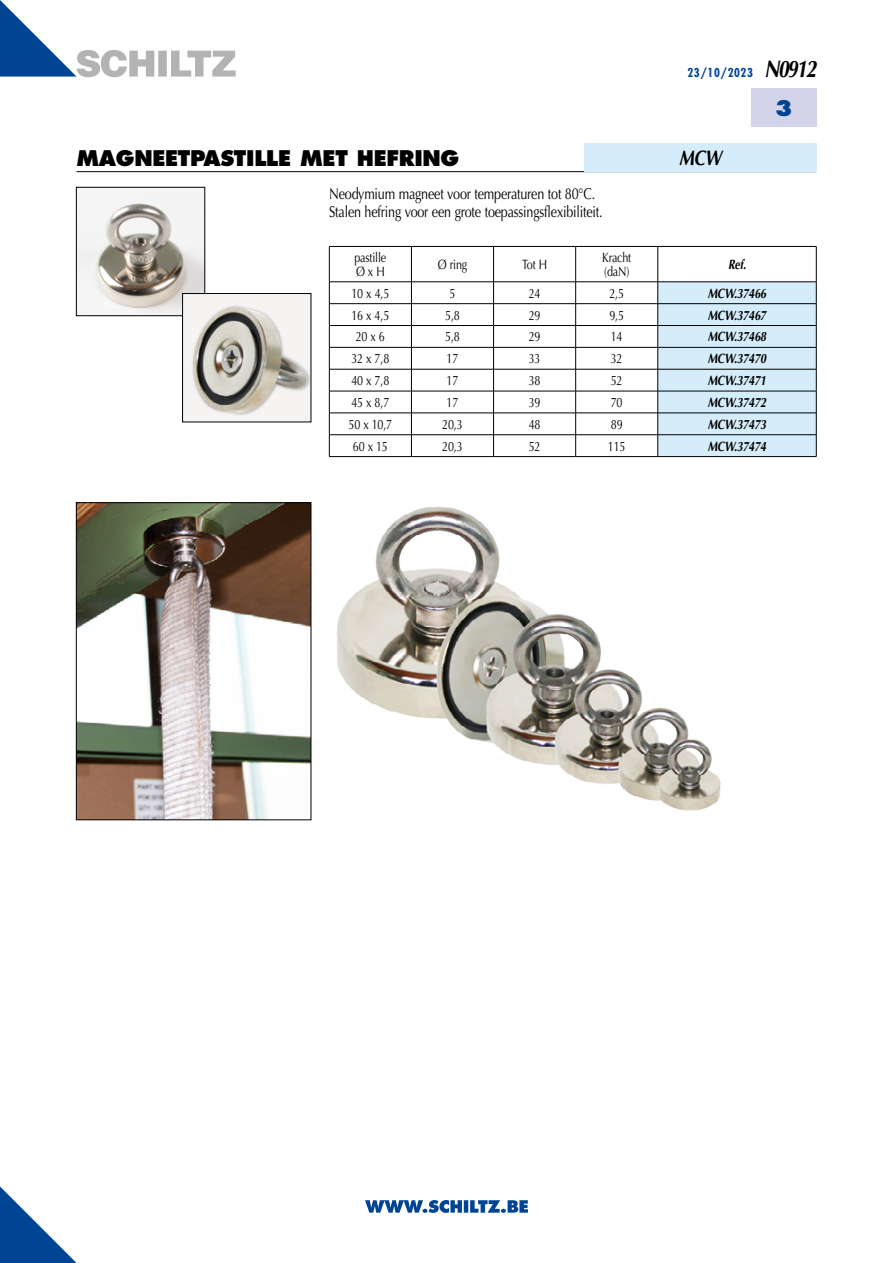
<style>
.page{position:relative;width:893px;height:1263px;background:#fff}
.page>*{position:absolute;margin:0;border:0;box-sizing:border-box;transform-origin:0 0}
.t1{font:800 21px "Futura";letter-spacing:-.015em;color:#000}
.t2{font:italic 700 21px "Optima";color:#000;scale:.8 1}
.t3{font:800 21px "Futura";color:#004494}
.t4{font:15.75px/18px "Optima";letter-spacing:-.015em;color:#000;scale:.8 1}
.t5{font:13.5px/13.5px "Optima";letter-spacing:-.015em;color:#000;scale:.8 1}
.t6{font:italic 700 13.5px "Optima";letter-spacing:-.015em;color:#000;scale:.8 1}
.t7{font:700 condensed 12px "Futura";letter-spacing:.05em;color:#004494}
.s1{font-family:"Optima";font-style:italic;font-stretch:normal;font-size:24px;color:#000}
</style>
<div class="page">
<svg style="left:330px;top:247px;width:327px;height:209px"></svg>
<hr style="left:329px;top:246px;width:82px;height:1px;background:#000">
<hr style="left:329px;top:247px;width:1px;height:35px;background:#000">
<hr style="left:411px;top:246px;width:83px;height:1px;background:#000">
<hr style="left:411px;top:247px;width:1px;height:35px;background:#000">
<hr style="left:494px;top:246px;width:82px;height:1px;background:#000">
<hr style="left:493px;top:247px;width:1px;height:35px;background:#000">
<hr style="left:576px;top:246px;width:82px;height:1px;background:#000">
<hr style="left:575px;top:247px;width:1px;height:35px;background:#000">
<hr style="left:658px;top:246px;width:158px;height:1px;background:#000">
<hr style="left:657px;top:247px;width:1px;height:35px;background:#000">
<hr style="left:816px;top:247px;width:1px;height:35px;background:#000">
<hr style="left:329px;top:282px;width:82px;height:1px;background:#000">
<hr style="left:411px;top:282px;width:83px;height:1px;background:#000">
<hr style="left:494px;top:282px;width:82px;height:1px;background:#000">
<hr style="left:576px;top:282px;width:82px;height:1px;background:#000">
<hr style="left:329px;top:303px;width:82px;height:1px;background:#000">
<hr style="left:411px;top:303px;width:83px;height:1px;background:#000">
<hr style="left:494px;top:303px;width:82px;height:1px;background:#000">
<hr style="left:576px;top:303px;width:82px;height:1px;background:#000">
<hr style="left:329px;top:325px;width:82px;height:1px;background:#000">
<hr style="left:411px;top:325px;width:83px;height:1px;background:#000">
<hr style="left:494px;top:325px;width:82px;height:1px;background:#000">
<hr style="left:576px;top:325px;width:82px;height:1px;background:#000">
<hr style="left:329px;top:347px;width:82px;height:1px;background:#000">
<hr style="left:411px;top:347px;width:83px;height:1px;background:#000">
<hr style="left:494px;top:347px;width:82px;height:1px;background:#000">
<hr style="left:576px;top:347px;width:82px;height:1px;background:#000">
<hr style="left:329px;top:369px;width:82px;height:1px;background:#000">
<hr style="left:411px;top:369px;width:83px;height:1px;background:#000">
<hr style="left:494px;top:369px;width:82px;height:1px;background:#000">
<hr style="left:576px;top:369px;width:82px;height:1px;background:#000">
<hr style="left:329px;top:391px;width:82px;height:1px;background:#000">
<hr style="left:411px;top:391px;width:83px;height:1px;background:#000">
<hr style="left:494px;top:391px;width:82px;height:1px;background:#000">
<hr style="left:576px;top:391px;width:82px;height:1px;background:#000">
<hr style="left:329px;top:413px;width:82px;height:1px;background:#000">
<hr style="left:411px;top:413px;width:83px;height:1px;background:#000">
<hr style="left:494px;top:413px;width:82px;height:1px;background:#000">
<hr style="left:576px;top:413px;width:82px;height:1px;background:#000">
<hr style="left:329px;top:434px;width:82px;height:1px;background:#000">
<svg style="left:329px;top:282px;width:1px;height:174px"></svg>
<hr style="left:411px;top:434px;width:83px;height:1px;background:#000">
<svg style="left:411px;top:283px;width:1px;height:173px"></svg>
<hr style="left:494px;top:434px;width:82px;height:1px;background:#000">
<svg style="left:493px;top:282px;width:1px;height:174px"></svg>
<hr style="left:576px;top:434px;width:82px;height:1px;background:#000">
<svg style="left:575px;top:282px;width:1px;height:174px"></svg>
<hr style="left:329px;top:456px;width:82px;height:1px;background:#000">
<hr style="left:411px;top:456px;width:83px;height:1px;background:#000">
<hr style="left:494px;top:456px;width:82px;height:1px;background:#000">
<hr style="left:576px;top:456px;width:82px;height:1px;background:#000">
<svg style="left:657px;top:282px;width:160px;height:175px;background:#cbe1ee"></svg>
<hr style="left:658px;top:413px;width:158px;height:1px;background:#000">
<hr style="left:658px;top:434px;width:158px;height:1px;background:#000">
<hr style="left:658px;top:456px;width:158px;height:1px;background:#000">
<img style="left:337px;top:507px;width:384px;height:304px">
<img style="left:78px;top:504px;width:231px;height:314px">
<div style="left:76px;top:502px;width:235px;height:318px;border:1px solid #000"></div>
<img style="left:78px;top:189px;width:125px;height:125px">
<div style="left:76px;top:187px;width:129px;height:129px;border:1px solid #000"></div>
<img style="left:184px;top:295px;width:125px;height:125px">
<div style="left:182px;top:293px;width:129px;height:129px;border:1px solid #000"></div>
<svg style="left:0;top:1186px;width:77px;height:77px"></svg>
<hr style="left:77px;top:171px;width:739px;height:1px;background:#000">
<div style="left:751px;top:89px;width:65px;height:38px;background:#d3d4e9"></div>
<svg style="left:0;top:0;width:236px;height:77px"></svg>
<svg style="left:365px;top:1200px;width:163px;height:13px"></svg>
<div style="left:584px;top:143px;width:232px;height:28px;background:#d5edfa"></div>
<p class="t7" style="left:687px;top:65px;width:130px">23/10/2023 <span class="s1">N0912</span></p>
<h1 class="t3" style="left:775px;top:95px;width:19px">3</h1>
<h1 class="t1" style="left:77px;top:144px;width:384px">MAGNEETPASTILLE MET HEFRING</h1>
<h1 class="t2" style="left:679px;top:145px;width:55px">MCW</h1>
<p class="t4" style="left:329px;top:184px;width:343px">Neodymium magneet voor temperaturen tot 80°C.<br>Stalen hefring voor een grote toepassingsflexibiliteit.</p>
<p class="t5" style="left:354px;top:251px;width:41px">pastille<br>Ø x H</p>
<p class="t5" style="left:438px;top:258px;width:38px">Ø ring</p>
<p class="t5" style="left:522px;top:258px;width:33px">Tot H</p>
<p class="t5" style="left:602px;top:251px;width:38px">Kracht (daN)</p>
<p class="t6" style="left:728px;top:257px;width:24px">Ref.</p>
<p class="t5" style="left:351px;top:286px;width:49px">10 x 4,5</p>
<p class="t5" style="left:449px;top:286px;width:9px">5</p>
<p class="t5" style="left:529px;top:286px;width:16px">24</p>
<p class="t5" style="left:609px;top:286px;width:20px">2,5</p>
<p class="t6" style="left:708px;top:285px;width:74px">MCW.37466</p>
<p class="t5" style="left:351px;top:308px;width:49px">16 x 4,5</p>
<p class="t5" style="left:445px;top:308px;width:20px">5,8</p>
<p class="t5" style="left:529px;top:308px;width:16px">29</p>
<p class="t5" style="left:609px;top:308px;width:20px">9,5</p>
<p class="t6" style="left:708px;top:307px;width:74px">MCW.37467</p>
<p class="t5" style="left:356px;top:330px;width:38px">20 x 6</p>
<p class="t5" style="left:445px;top:330px;width:20px">5,8</p>
<p class="t5" style="left:529px;top:330px;width:16px">29</p>
<p class="t5" style="left:611px;top:330px;width:16px">14</p>
<p class="t6" style="left:708px;top:329px;width:74px">MCW.37468</p>
<p class="t5" style="left:351px;top:352px;width:49px">32 x 7,8</p>
<p class="t5" style="left:447px;top:352px;width:16px">17</p>
<p class="t5" style="left:529px;top:352px;width:16px">33</p>
<p class="t5" style="left:611px;top:352px;width:16px">32</p>
<p class="t6" style="left:708px;top:351px;width:74px">MCW.37470</p>
<p class="t5" style="left:351px;top:374px;width:49px">40 x 7,8</p>
<p class="t5" style="left:447px;top:374px;width:16px">17</p>
<p class="t5" style="left:529px;top:374px;width:16px">38</p>
<p class="t5" style="left:611px;top:374px;width:16px">52</p>
<p class="t6" style="left:708px;top:373px;width:74px">MCW.37471</p>
<p class="t5" style="left:351px;top:396px;width:49px">45 x 8,7</p>
<p class="t5" style="left:447px;top:396px;width:16px">17</p>
<p class="t5" style="left:529px;top:396px;width:16px">39</p>
<p class="t5" style="left:611px;top:396px;width:16px">70</p>
<p class="t6" style="left:708px;top:394px;width:74px">MCW.37472</p>
<p class="t5" style="left:348px;top:418px;width:56px">50 x 10,7</p>
<p class="t5" style="left:442px;top:418px;width:27px">20,3</p>
<p class="t5" style="left:529px;top:418px;width:16px">48</p>
<p class="t5" style="left:611px;top:418px;width:16px">89</p>
<p class="t6" style="left:708px;top:416px;width:74px">MCW.37473</p>
<p class="t5" style="left:353px;top:439px;width:45px">60 x 15</p>
<p class="t5" style="left:442px;top:439px;width:27px">20,3</p>
<p class="t5" style="left:529px;top:439px;width:16px">52</p>
<p class="t5" style="left:608px;top:439px;width:24px">115</p>
<p class="t6" style="left:708px;top:438px;width:74px">MCW.37474</p>
</div>
